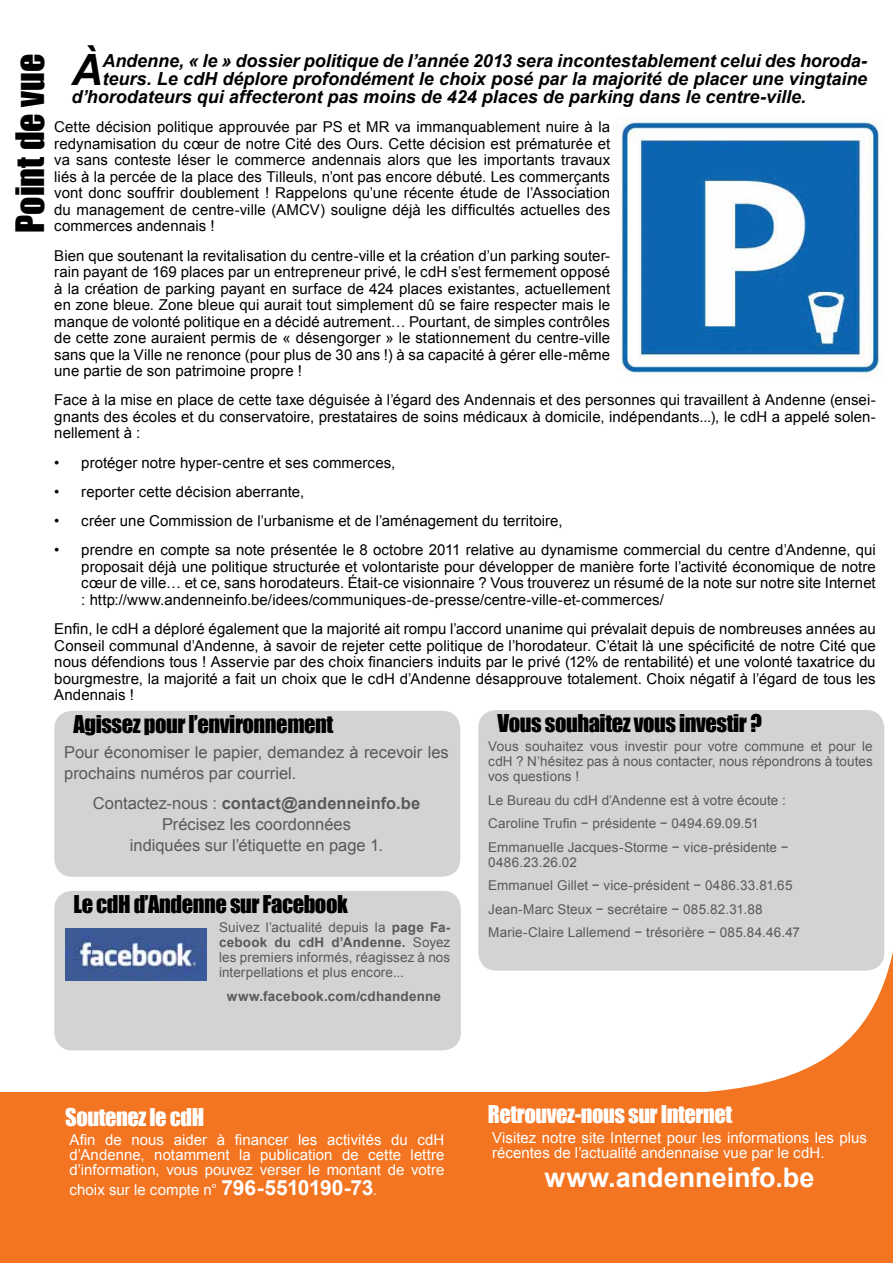
<style>
.page{position:relative;width:893px;height:1263px;background:#fff}
.page>*{position:absolute;margin:0;border:0;box-sizing:border-box;transform-origin:0 0}
.t1{font:italic 700 43.2px "Arial";color:#000}
.t2{font:36px "Impact";color:#000}
.t3{font:700 27px "Arial";letter-spacing:-.005em;color:#fff}
.t4{font:22.5px "Impact";letter-spacing:-.02em;color:#000}
.t5{font:22.5px "Impact";letter-spacing:-.02em;color:#fff}
.t6{font:italic 700 18px "Arial";color:#000}
.t7{font:16.5px/21px "Arial";color:#58595b}
.t8{font:15px/16.5px "Arial";letter-spacing:.005em;color:#000;text-align:justify}
.t9{font:15px/15px "Arial";color:#fff}
.t10{font:13.5px/15px "Arial";letter-spacing:.005em;color:#58595b;text-align:justify}
.t11{font:700 13.5px "Arial";letter-spacing:.015em;color:#58595b}
.s1{font-weight:700}
.s2{font-weight:700;font-size:21px}
</style>
<div class="page">
<svg style="left:540px;top:776px;width:353px;height:317px"></svg>
<div style="left:0;top:1093px;width:893px;height:170px;background:#f47521"></div>
<div style="left:478px;top:710px;width:406px;height:261px;background:#d1d3d4;border-radius:18px"></div>
<img style="left:616px;top:117px;width:266px;height:261px">
<div style="left:54px;top:711px;width:406px;height:166px;background:#d1d3d4;border-radius:18px"></div>
<div style="left:54px;top:891px;width:407px;height:159px;background:#d1d3d4;border-radius:18px"></div>
<img style="left:66px;top:929px;width:141px;height:51px">
<h2 class="t2" style="left:2px;top:233px;width:180px;rotate:-90deg">Point de vue</h2>
<h1 class="t1" style="left:71px;top:41px;width:33px">À</h1>
<p class="t6" style="left:102px;top:49px;width:766px">Andenne, « le » dossier politique de l’année 2013 sera incontestablement celui des horoda-</p>
<p class="t6" style="left:102px;top:67px;width:766px">teurs. Le cdH déplore profondément le choix posé par la majorité de placer une vingtaine</p>
<p class="t6" style="left:71px;top:85px;width:736px">d’horodateurs qui affecteront pas moins de 424 places de parking dans le centre-ville.</p>
<p class="t8" style="left:54px;top:119px;width:557px">Cette décision politique approuvée par PS et MR va immanquablement nuire à la redynamisation du cœur de notre Cité des Ours. Cette décision est prématurée et va sans conteste léser le commerce andennais alors que les importants travaux liés à la percée de la place des Tilleuls, n’ont pas encore débuté. Les commerçants vont donc souffrir doublement ! Rappelons qu’une récente étude de l’Association du management de centre-ville (AMCV) souligne déjà les difficultés actuelles des commerces andennais !</p>
<p class="t8" style="left:54px;top:247px;width:557px">Bien que soutenant la revitalisation du centre-ville et la création d’un parking souter&shy;rain payant de 169 places par un entrepreneur privé, le cdH s’est fermement opposé à la création de parking payant en surface de 424 places existantes, actuellement en zone bleue. Zone bleue qui aurait tout simplement dû se faire respecter mais le manque de volonté politique en a décidé autrement… Pourtant, de simples contrôles de cette zone auraient permis de « désengorger » le stationnement du centre-ville sans que la Ville ne renonce (pour plus de 30 ans !) à sa capacité à gérer elle-même une partie de son patrimoine propre !</p>
<p class="t8" style="left:54px;top:392px;width:823px">Face à la mise en place de cette taxe déguisée à l’égard des Andennais et des personnes qui travaillent à Andenne (ensei&shy;gnants des écoles et du conservatoire, prestataires de soins médicaux à domicile, indépendants...), le cdH a appelé solen&shy;nellement à :</p>
<p class="t8" style="left:54px;top:454px;width:343px">• protéger notre hyper-centre et ses commerces,</p>
<p class="t8" style="left:54px;top:484px;width:251px">• reporter cette décision aberrante,</p>
<p class="t8" style="left:54px;top:513px;width:510px">• créer une Commission de l’urbanisme et de l’aménagement du territoire,</p>
<p class="t8" style="left:81px;top:542px;width:796px;text-indent:-27px">• prendre en compte sa note présentée le 8 octobre 2011 relative au dynamisme commercial du centre d’Andenne, qui proposait déjà une politique structurée et volontariste pour développer de manière forte l’activité économique de notre cœur de ville… et ce, sans horodateurs. Était-ce visionnaire ? Vous trouverez un résumé de la note sur notre site Internet : http://www.andenneinfo.be/idees/communiques-de-presse/centre-ville-et-commerces/</p>
<p class="t8" style="left:54px;top:621px;width:823px">Enfin, le cdH a déploré également que la majorité ait rompu l’accord unanime qui prévalait depuis de nombreuses années au Conseil communal d’Andenne, à savoir de rejeter cette politique de l’horodateur. C’était là une spécificité de notre Cité que nous défendions tous ! Asservie par des choix financiers induits par le privé (12% de rentabilité) et une volonté taxatrice du bourgmestre, la majorité a fait un choix que le cdH d’Andenne désapprouve totalement. Choix négatif à l’égard de tous les Andennais !</p>
<h3 class="t4" style="left:74px;top:706px;width:261px">Agissez pour l’environnement</h3>
<p class="t7" style="left:64px;top:742px;width:386px">Pour économiser le papier, demandez à recevoir les prochains numéros par courriel.</p>
<p class="t7" style="left:93px;top:792px;width:329px;text-align:center">Contactez-nous : <span class="s1">contact@andenneinfo.be<br></span>Précisez les coordonnées<br>indiquées sur l’étiquette en page 1.</p>
<h3 class="t4" style="left:74px;top:887px;width:276px">Le cdH d’Andenne sur Facebook</h3>
<p class="t10" style="left:219px;top:920px;width:233px">Suivez l’actualité depuis la <span class="s1">page Fa&shy;cebook du cdH d’Andenne.</span> Soyez les premiers informés, réagissez à nos interpellations et plus encore...</p>
<p class="t11" style="left:227px;top:987px;width:216px">www.facebook.com/cdhandenne</p>
<h3 class="t4" style="left:498px;top:706px;width:266px">Vous souhaitez vous investir ?</h3>
<p class="t10" style="left:488px;top:739px;width:386px">Vous souhaitez vous investir pour votre commune et pour le cdH ? N’hésitez pas à nous contacter, nous répondrons à toutes vos questions !</p>
<p class="t10" style="left:488px;top:788px;width:302px;line-height:23.5px;text-align:left">Le Bureau du cdH d’Andenne est à votre écoute :<br>Caroline Trufin − présidente − 0494.69.09.51<br>Emmanuelle Jacques-Storme − vice-présidente −</p>
<p class="t10" style="left:488px;top:850px;width:313px;line-height:23.5px;text-align:left">0486.23.26.02<br>Emmanuel Gillet − vice-président − 0486.33.81.65<br>Jean-Marc Steux − secrétaire − 085.82.31.88<br>Marie-Claire Lallemend − trésorière − 085.84.46.47</p>
<h3 class="t5" style="left:65px;top:1100px;width:140px">Soutenez le cdH</h3>
<p class="t9" style="left:70px;top:1133px;width:376px;text-align:justify">Afin de nous aider à financer les activités du cdH d’Andenne, notamment la publication de cette lettre d’information, vous pouvez verser le montant de votre</p>
<p class="t9" style="left:70px;top:1182px;width:309px">choix sur le compte n° <span class="s2">796-5510190-73</span>.</p>
<h3 class="t5" style="left:488px;top:1097px;width:246px">Retrouvez-nous sur Internet</h3>
<p class="t9" style="left:492px;top:1130px;width:377px">Visitez notre site Internet pour les informations les plus récentes de l’actualité andennaise vue par le cdH.</p>
<h3 class="t3" style="left:544px;top:1159px;width:272px">www.andenneinfo.be</h3>
</div>
